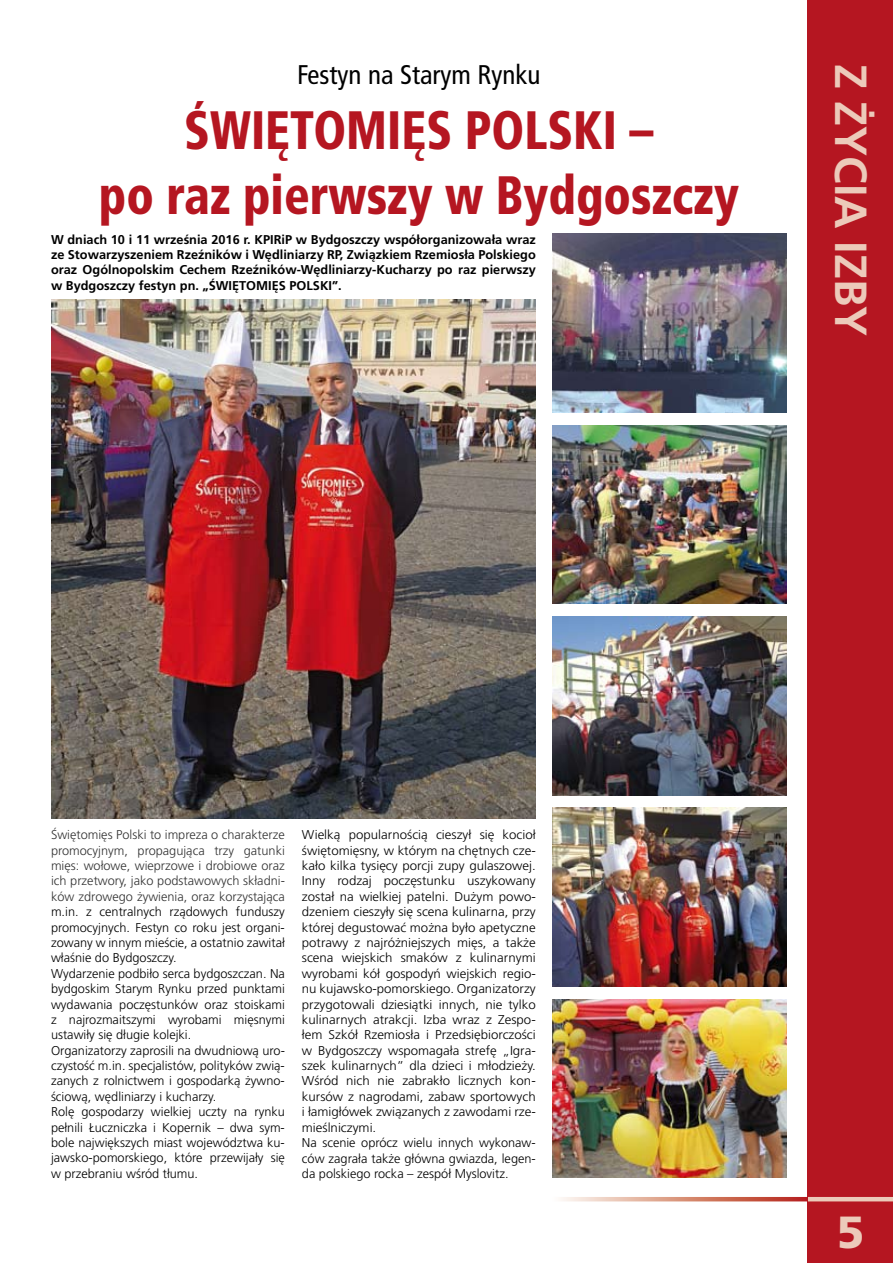
<style>
.page{position:relative;width:893px;height:1263px;background:#fff}
.page>*{position:absolute;margin:0;border:0;box-sizing:border-box;transform-origin:0 0}
.t1{font:900 condensed 54px/64.8px "Frutiger LTCE";color:#b51621;scale:.89 1}
.t2{font:700 45px "Frutiger CE";color:#eccaba}
.t3{font:900 45px "Frutiger CE";color:#eccaba}
.t4{font:condensed 27px "Frutiger LTCE";color:#000}
.t5{font:300 12.75px/15.5px "Frutiger CE";color:#000;scale:1.04 1}
.t6{font:300 12.75px/15.5px "Frutiger CE";color:#000}
.t7{font:700 12.75px/15.3px "Frutiger CE";color:#000;text-align:justify}
.t8{font:300 12.75px/15.5px "Frutiger CE";color:#333;text-align:justify}
</style>
<div class="page">
<div style="left:808px;top:0;width:85px;height:1263px;background:#b51621"></div>
<hr style="left:808px;top:1197px;width:85px;height:4px;background:#eccaba">
<svg style="left:561px;top:1197px;width:247px;height:4px"></svg>
<img style="left:553px;top:617px;width:234px;height:178px">
<img style="left:553px;top:425px;width:234px;height:179px">
<img style="left:553px;top:808px;width:234px;height:178px">
<img style="left:553px;top:234px;width:234px;height:178px">
<img style="left:553px;top:999px;width:234px;height:179px">
<img style="left:51px;top:300px;width:485px;height:519px">
<h3 class="t4" style="left:297px;top:59px;width:245px">Festyn na Starym Rynku</h3>
<h1 class="t1" style="left:184px;top:98px;width:151px">Świ ętomi</h1>
<h1 class="t1" style="left:401px;top:98px;width:130px">ęs Polski</h1>
<h1 class="t1" style="left:99px;top:98px;width:721px;text-indent:531px">–<br>po raz pierwszy w Bydgoszczy</h1>
<p class="t7" style="left:51px;top:231px;width:486px">W dniach 10 i 11 września 2016 r. KPIRiP w Bydgoszczy współorganizowała wraz ze Stowarzyszeniem Rzeźników i Wędliniarzy RP, Związkiem Rzemiosła Polskiego oraz Ogólnopolskim Cechem Rzeźników-Wędliniarzy-Kucharzy po raz pierwszy w Bydgoszczy festyn pn. „ŚWIĘTOMIĘS</p>
<p class="t7" style="left:290px;top:277px;width:15px">POLSKI</p>
<p class="t7" style="left:332px;top:277px;width:11px">”.</p>
<h2 class="t2" style="left:878px;top:64px;width:269px;rotate:90deg">Z życia izby</h2>
<p class="t8" style="left:51px;top:827px;width:235px">Świętomięs Polski to impreza o charakterze promocyjnym, propagująca trzy gatunki mięs: wołowe, wieprzowe i drobiowe oraz ich przetwory, jako podstawowych składni&shy;ków zdrowego żywienia, oraz korzystająca</p>
<p class="t6" style="left:51px;top:904px;width:235px">m.in. z centralnych rządowych funduszy promocyjnych. Festyn co roku jest organi&shy;zowany w innym mieście, a ostatnio zawitał właśnie do Bydgoszczy.<br>Wydarzenie podbiło serca bydgoszczan. Na bydgoskim Starym Rynku przed punktami wydawania poczęstunków oraz stoiskami z najrozmaitszymi wyrobami mięsnymi ustawiły się długie kolejki.<br>Organizatorzy zaprosili na dwudniową uro&shy;czystość m.in. specjalistów, polityków zwią&shy;zanych z rolnictwem i gospodarką żywno&shy;ściową, wędliniarzy i kucharzy.<br>Rolę gospodarzy wielkiej uczty na rynku pełnili Łuczniczka i Kopernik – dwa sym&shy;bole największych miast województwa ku&shy;jawsko-pomorskiego, które przewijały się w przebraniu wśród tłumu.</p>
<p class="t5" style="left:302px;top:827px;width:226px">Wielką popularnością cieszył się kocioł świętomięsny, w którym na chętnych cze&shy;kało kilka tysięcy porcji zupy gulaszowej.<br>Inny rodzaj poczęstunku uszykowany został na wielkiej patelni. Dużym powo&shy;dzeniem cieszyły się scena kulinarna, przy której degustować można było apetyczne potrawy z najróżniejszych mięs, a także scena wiejskich smaków z kulinarnymi wyrobami kół gospodyń wiejskich regio&shy;nu kujawsko-pomorskiego. Organizatorzy przygotowali dziesiątki innych, nie tylko kulinarnych atrakcji. Izba wraz z Zespo&shy;łem Szkół Rzemiosła i Przedsiębiorczości w Bydgoszczy wspomagała strefę „Igra&shy;szek kulinarnych” dla dzieci i młodzieży.<br>Wśród nich nie zabrakło licznych kon&shy;kursów z nagrodami, zabaw sportowych i łamigłówek związanych z zawodami rze&shy;mieślniczymi.<br>Na scenie oprócz wielu innych wykonaw&shy;ców zagrała także główna gwiazda, legen&shy;da polskiego rocka – zespół Myslovitz.</p>
<h2 class="t3" style="left:837px;top:1205px;width:29px">5</h2>
</div>
